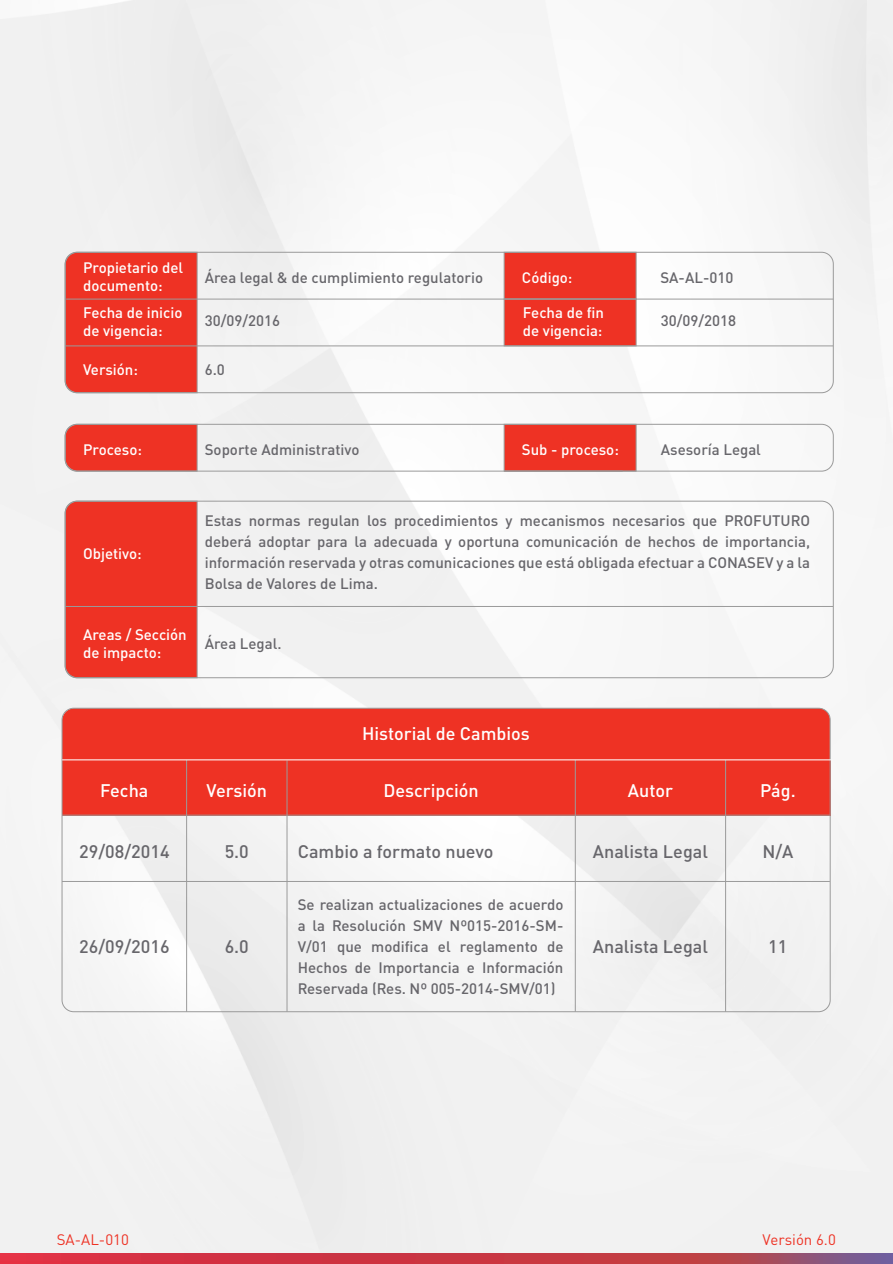
<style>
.page{position:relative;width:893px;height:1264px;background:#fff}
.page>*{position:absolute;margin:0;border:0;box-sizing:border-box;transform-origin:0 0}
.t1{font:500 18px "DIN Pro";color:#67666b}
.t2{font:500 18px "DIN Pro";color:#fff}
.t3{font:500 15px/21px "DIN Pro";color:#67666b;text-align:justify}
.t4{font:500 15px/18px "DIN Pro";color:#fff}
.t5{font:15px "DIN Pro";color:#ee3224}
</style>
<div class="page">
<svg style="left:0;top:1253px;width:893px;height:10px;background:#c23b4c"></svg>
<div style="left:64px;top:251px;width:134px;height:142px;background:#ee3224"></div>
<div style="left:504px;top:252px;width:132px;height:47px;background:#ee3224"></div>
<div style="left:504px;top:298px;width:132px;height:48px;background:#ee3224;border:1px solid #9a9a99"></div>
<div style="left:65px;top:252px;width:769px;height:141px;border:1px solid #9a9a9a;border-radius:12px"></div>
<hr style="left:65px;top:345px;width:768px;height:1px;background:#9a9a9a">
<hr style="left:66px;top:298px;width:767px;height:1px;background:#9a9a9a">
<div style="left:64px;top:500px;width:134px;height:178px;background:#ee3224"></div>
<div style="left:65px;top:500px;width:769px;height:178px;border:1px solid #9a9a9a;border-radius:12px"></div>
<hr style="left:65px;top:606px;width:768px;height:1px;background:#9a9a9a">
<svg style="left:64px;top:423px;width:134px;height:49px;background:#ea3c2f"></svg>
<div style="left:504px;top:424px;width:132px;height:47px;background:#ee3224;border:1px solid #9a9a99"></div>
<div style="left:65px;top:424px;width:769px;height:47px;border:1px solid #9a9a9a;border-radius:12px"></div>
<hr style="left:62px;top:880px;width:768px;height:1px;background:#9a9a9a">
<div style="left:62px;top:759px;width:768px;height:56px;background:#ee3224"></div>
<div style="left:62px;top:708px;width:768px;height:51px;background:#ee3224"></div>
<hr style="left:186px;top:759px;width:1px;height:252px;background:#9a9a9a">
<hr style="left:287px;top:760px;width:1px;height:251px;background:#9a9a9a">
<hr style="left:575px;top:759px;width:1px;height:252px;background:#9a9a9a">
<hr style="left:725px;top:759px;width:1px;height:252px;background:#9a9a9a">
<hr style="left:62px;top:814px;width:768px;height:1px;background:#9a9a9a">
<hr style="left:62px;top:759px;width:769px;height:1px;background:#fff">
<p class="t4" style="left:83px;top:256px;width:102px">Propietario del documento:</p>
<p class="t4" style="left:83px;top:302px;width:101px">Fecha de inicio de vigencia:</p>
<p class="t4" style="left:523px;top:302px;width:83px">Fecha de fin de vigencia:</p>
<p class="t4" style="left:83px;top:358px;width:56px">Versión:</p>
<p class="t3" style="left:205px;top:265px;width:280px">Área legal &amp; de cumplimiento regulatorio</p>
<p class="t4" style="left:522px;top:267px;width:52px">Código:</p>
<p class="t3" style="left:205px;top:308px;width:77px">30/09/2016</p>
<p class="t3" style="left:661px;top:308px;width:77px">30/09/2018</p>
<p class="t3" style="left:660px;top:265px;width:74px">SA-AL-010</p>
<p class="t3" style="left:205px;top:357px;width:22px">6.0</p>
<p class="t4" style="left:83px;top:439px;width:60px">Proceso:</p>
<p class="t3" style="left:205px;top:437px;width:156px">Soporte Administrativo</p>
<p class="t4" style="left:522px;top:439px;width:98px">Sub - proceso:</p>
<p class="t3" style="left:661px;top:437px;width:102px">Asesoría Legal</p>
<p class="t4" style="left:83px;top:542px;width:60px">Objetivo:</p>
<p class="t4" style="left:83px;top:623px;width:105px">Areas / Sección de impacto:</p>
<p class="t3" style="left:205px;top:508px;width:607px">Estas normas regulan los procedimientos y mecanismos necesarios que PROFUTURO deberá adoptar para la adecuada y oportuna comunicación de hechos de importancia, información reservada y otras comunicaciones que está obligada efectuar a CONASEV y a la Bolsa de Valores de Lima.</p>
<p class="t3" style="left:205px;top:631px;width:78px">Área Legal.</p>
<p class="t2" style="left:100px;top:775px;width:50px">Fecha</p>
<p class="t2" style="left:362px;top:719px;width:169px">Historial de Cambios</p>
<p class="t2" style="left:207px;top:775px;width:62px">Versión</p>
<p class="t2" style="left:383px;top:775px;width:97px">Descripción</p>
<p class="t2" style="left:628px;top:775px;width:47px">Autor</p>
<p class="t2" style="left:760px;top:775px;width:37px">Pág.</p>
<p class="t1" style="left:79px;top:836px;width:92px">29/08/2014</p>
<p class="t1" style="left:225px;top:836px;width:26px">5.0</p>
<p class="t1" style="left:298px;top:836px;width:197px">Cambio a formato nuevo</p>
<p class="t1" style="left:593px;top:836px;width:117px">Analista Legal</p>
<p class="t1" style="left:762px;top:836px;width:33px">N/A</p>
<p class="t3" style="left:298px;top:891px;width:267px">Se realizan actualizaciones de acuerdo a la Resolución SMV Nº015-2016-SM-V/01 que modifica el reglamento de Hechos de Importancia e Información Reservada (Res. Nº 005-2014-SMV/01)</p>
<p class="t1" style="left:79px;top:931px;width:92px">26/09/2016</p>
<p class="t1" style="left:225px;top:931px;width:26px">6.0</p>
<p class="t1" style="left:593px;top:931px;width:117px">Analista Legal</p>
<p class="t1" style="left:768px;top:931px;width:21px">11</p>
<p class="t5" style="left:57px;top:1226px;width:74px">SA-AL-010</p>
<p class="t5" style="left:762px;top:1226px;width:75px">Versión 6.0</p>
</div>
